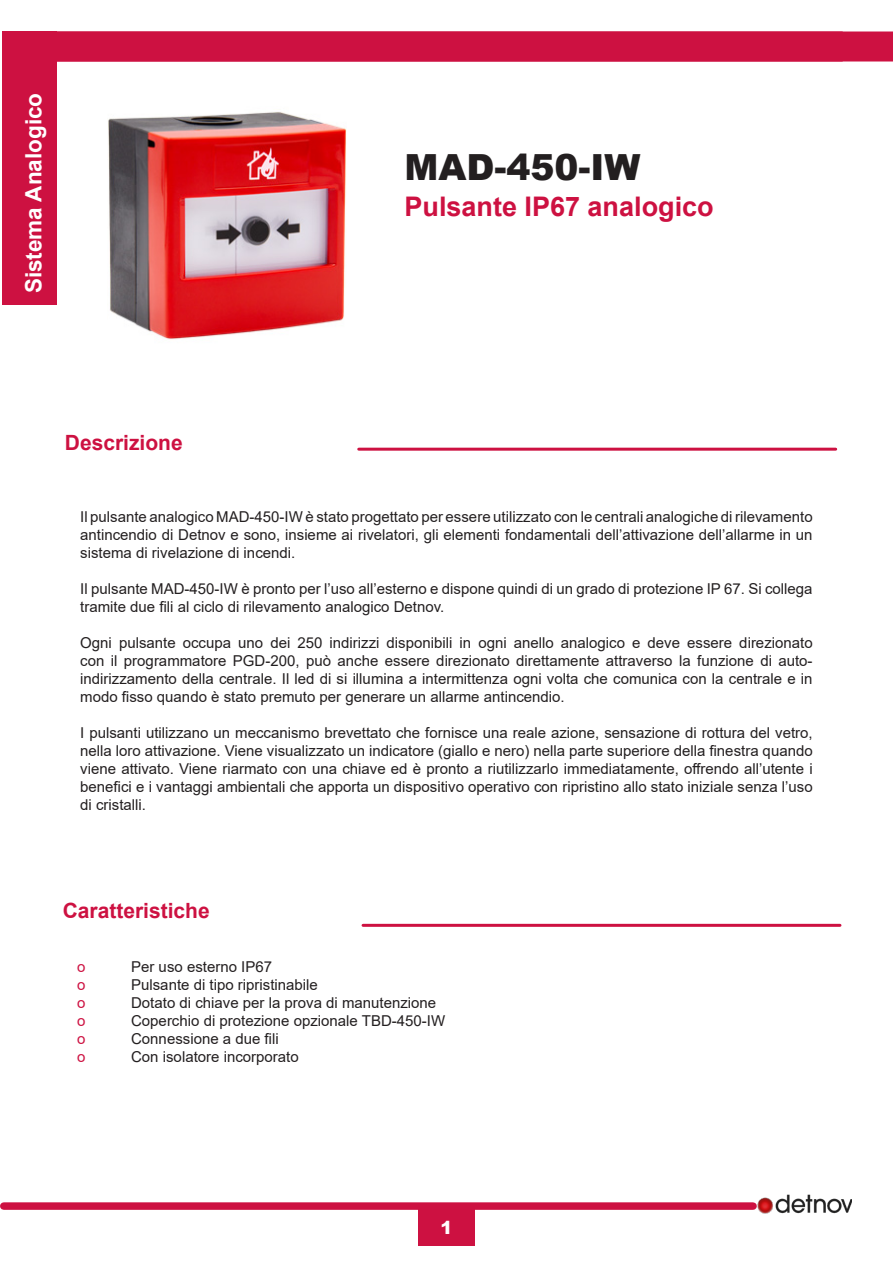
<style>
.page{position:relative;width:893px;height:1263px;background:#fff}
.page>*{position:absolute;margin:0;border:0;box-sizing:border-box;transform-origin:0 0}
.Ref{font:900 36px "Arial";color:#231f20}
.Descripción{font:700 27px "Arial";color:#cd1141}
.t1{font:700 22.5px "Arial";color:#fff}
.t2{font:700 21px "Arial";color:#cd1141}
.t3{font:900 18px "Arial";color:#fff}
.Texto{font:15px/18px "Arial";color:#231f20;text-align:justify}
.Texto-2{font:15px "Arial";color:#cd1141}
</style>
<div class="page">
<div style="left:54px;top:32px;width:839px;height:30px;background:#cd1141"></div>
<div style="left:4px;top:1202px;width:749px;height:8px;background:#cd1141"></div>
<div style="left:418px;top:1209px;width:56px;height:37px;background:#cd1141"></div>
<img style="left:755px;top:1194px;width:97px;height:20px">
<div style="left:2px;top:32px;width:54px;height:273px;background:#cd1141"></div>
<hr style="left:359px;top:448px;width:477px;height:3px;background:#cd1141">
<hr style="left:363px;top:924px;width:477px;height:3px;background:#cd1141">
<img style="left:108px;top:112px;width:238px;height:227px">
<h3 class="t1" style="left:18px;top:293px;width:202px;rotate:-90deg">Sistema Analogico</h3>
<p class="Ref" style="left:405px;top:141px;width:238px">MAD-450-IW</p>
<p class="Descripción" style="left:405px;top:187px;width:311px">Pulsante IP67 analogico</p>
<p class="t2" style="left:65px;top:428px;width:119px">Descrizione</p>
<p class="Texto" style="left:80px;top:508px;width:734px">Il pulsante analogico MAD-450-IW è stato progettato per essere utilizzato con le centrali analogiche di rilevamento antincendio di Detnov e sono, insieme ai rivelatori, gli elementi fondamentali dell’attivazione dell’allarme in un sistema di rivelazione di incendi.</p>
<p class="Texto" style="left:80px;top:580px;width:734px">Il pulsante MAD-450-IW è pronto per l’uso all’esterno e dispone quindi di un grado di protezione IP 67. Si collega tramite due fili al ciclo di rilevamento analogico Detnov.</p>
<p class="Texto" style="left:80px;top:634px;width:734px">Ogni pulsante occupa uno dei 250 indirizzi disponibili in ogni anello analogico e deve essere direzionato con il programmatore PGD-200, può anche essere direzionato direttamente attraverso la funzione di auto&shy;indirizzamento della centrale. Il led di si illumina a intermittenza ogni volta che comunica con la centrale e in modo fisso quando è stato premuto per generare un allarme antincendio.</p>
<p class="Texto" style="left:80px;top:724px;width:734px">I pulsanti utilizzano un meccanismo brevettato che fornisce una reale azione, sensazione di rottura del vetro, nella loro attivazione. Viene visualizzato un indicatore (giallo e nero) nella parte superiore della finestra quando viene attivato. Viene riarmato con una chiave ed è pronto a riutilizzarlo immediatamente, offrendo all’utente i benefici e i vantaggi ambientali che apporta un dispositivo operativo con ripristino allo stato iniziale senza l’uso di cristalli.</p>
<p class="t2" style="left:63px;top:896px;width:149px">Caratteristiche</p>
<p class="Texto-2" style="left:77px;top:956px;width:10px">o</p>
<p class="Texto" style="left:131px;top:958px;width:142px">Per uso esterno IP67</p>
<p class="Texto-2" style="left:77px;top:974px;width:10px">o</p>
<p class="Texto" style="left:131px;top:976px;width:188px">Pulsante di tipo ripristinabile</p>
<p class="Texto-2" style="left:77px;top:992px;width:10px">o</p>
<p class="Texto" style="left:131px;top:994px;width:307px">Dotato di chiave per la prova di manutenzione</p>
<p class="Texto-2" style="left:77px;top:1010px;width:10px">o</p>
<p class="Texto" style="left:131px;top:1012px;width:316px">Coperchio di protezione opzionale TBD-450-IW</p>
<p class="Texto-2" style="left:77px;top:1028px;width:10px">o</p>
<p class="Texto" style="left:131px;top:1030px;width:149px">Connessione a due fili</p>
<p class="Texto-2" style="left:77px;top:1046px;width:10px">o</p>
<p class="Texto" style="left:131px;top:1048px;width:169px">Con isolatore incorporato</p>
<p class="t3" style="left:440px;top:1214px;width:14px">1</p>
</div>
